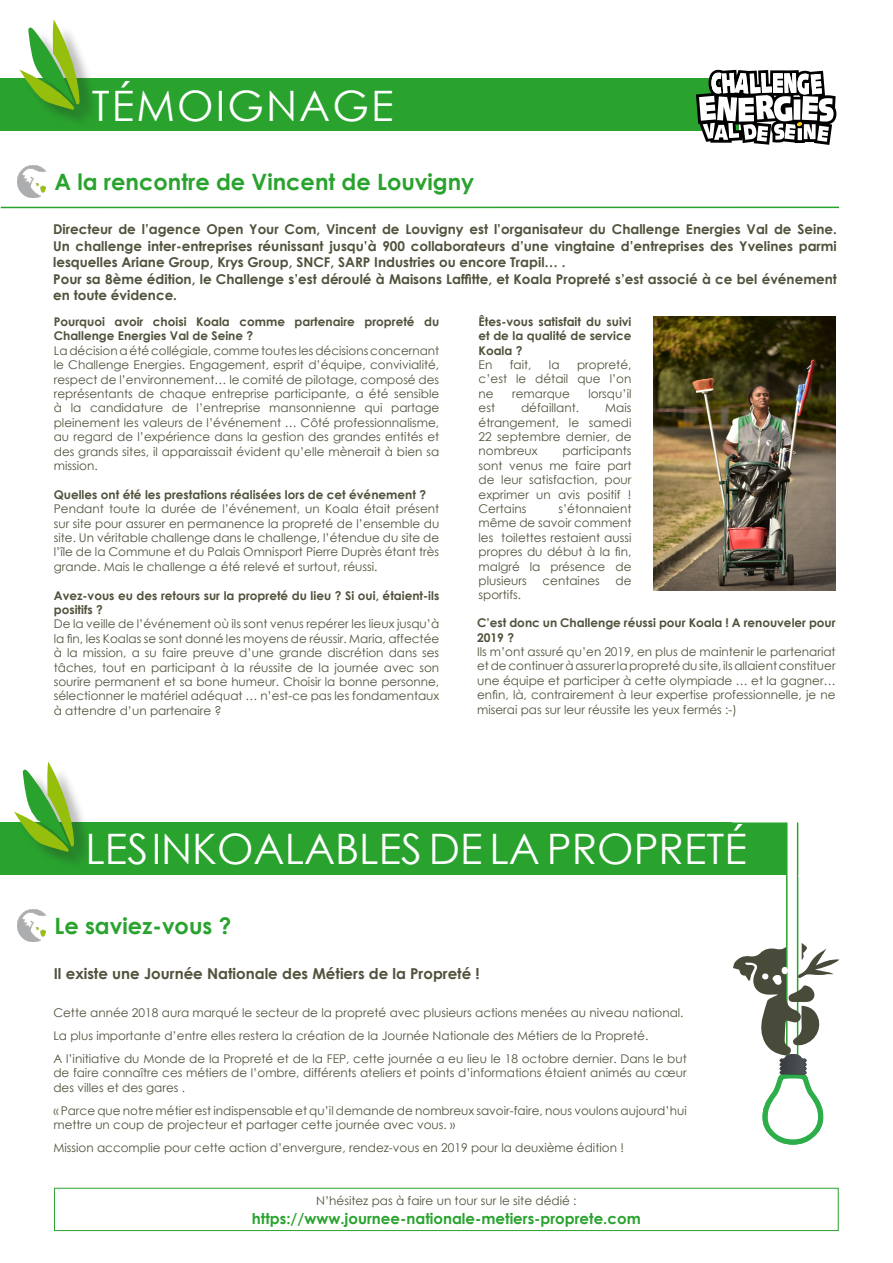
<style>
.page{position:relative;width:893px;height:1263px;background:#fff}
.page>*{position:absolute;margin:0;border:0;box-sizing:border-box;transform-origin:0 0}
.t1{font:42px "Century Gothic";color:#fff}
.t2{font:42px "Century Gothic";letter-spacing:.05em;color:#fff}
.t3{font:700 22.5px "Century Gothic";color:#29a32e}
.t4{font:700 15px "Century Gothic";color:#52513c}
.t5{font:700 15px "Century Gothic";color:#29a32e}
.t6{font:700 13.5px/16.5px "Century Gothic";color:#52513c}
.t7{font:12px/14.4px "Century Gothic";color:#52513c;text-align:justify}
.t8{font:700 12px/14.4px "Century Gothic";color:#52513c}
</style>
<div class="page">
<div style="left:1px;top:822px;width:809px;height:53px;background:#29a32e"></div>
<div style="left:787px;top:786px;width:11px;height:280px;background:#fff;border-radius:3px"></div>
<div style="left:786px;top:785px;width:12px;height:282px;border:2px solid #29a32e;border-radius:3px"></div>
<div style="left:0;top:78px;width:738px;height:52px;background:#29a32e"></div>
<img style="left:17px;top:166px;width:28px;height:31px">
<div style="left:23px;top:23px;width:75px;height:105px;background:#231f20;opacity:.3"></div>
<svg style="left:19px;top:20px;width:61px;height:90px"></svg>
<svg style="left:696px;top:70px;width:140px;height:75px"></svg>
<hr style="left:1px;top:207px;width:838px;height:1px;background:#29a32e">
<div style="left:17px;top:765px;width:76px;height:105px;background:#231f20;opacity:.3"></div>
<svg style="left:14px;top:762px;width:60px;height:90px"></svg>
<img style="left:17px;top:909px;width:28px;height:32px">
<div style="left:54px;top:1188px;width:785px;height:43px;border:1px solid #29a32e"></div>
<img style="left:653px;top:317px;width:183px;height:273px">
<svg style="left:733px;top:943px;width:106px;height:202px"></svg>
<div style="left:732px;top:777px;width:107px;height:45px;background:#fff"></div>
<div style="left:798px;top:797px;width:15px;height:83px;background:#fff;border-radius:4px"></div>
<h1 class="t2" style="left:92px;top:77px;width:303px">TÉMOIGNAGE</h1>
<h2 class="t3" style="left:54px;top:165px;width:421px">A la rencontre de Vincent de Louvigny</h2>
<p class="t6" style="left:53px;top:221px;width:785px">Directeur de l’agence Open Your Com, Vincent de Louvigny est l’organisateur du Challenge Energies Val de Seine.<br>Un challenge inter-entreprises réunissant jusqu’à 900 collaborateurs d’une vingtaine d’entreprises des Yvelines parmi lesquelles Ariane Group, Krys Group, SNCF, SARP Industries ou encore Trapil… .<br>Pour sa 8ème édition, le Challenge s’est déroulé à Maisons Laffitte, et Koala Propreté s’est associé à ce bel événement en toute évidence.</p>
<p class="t8" style="left:54px;top:314px;width:387px">Pourquoi avoir choisi Koala comme partenaire propreté du<br>Challenge Energies Val de Seine ?</p>
<p class="t7" style="left:54px;top:343px;width:387px">La décision a été collégiale, comme toutes les décisions concernant le Challenge Energies. Engagement, esprit d’équipe, convivialité, respect de l’environnement… le comité de pilotage, composé des représentants de chaque entreprise participante, a été sensible à la candidature de l’entreprise mansonnienne qui partage pleinement les valeurs de l’événement … Côté professionnalisme, au regard de l’expérience dans la gestion des grandes entités et des grands sites, il apparaissait évident qu’elle mènerait à bien sa mission.</p>
<p class="t8" style="left:54px;top:487px;width:374px">Quelles ont été les prestations réalisées lors de cet événement ?</p>
<p class="t7" style="left:54px;top:501px;width:387px">Pendant toute la durée de l’événement, un Koala était présent sur site pour assurer en permanence la propreté de l’ensemble du site. Un véritable challenge dans le challenge, l’étendue du site de l’île de la Commune et du Palais Omnisport Pierre Duprès étant très grande. Mais le challenge a été relevé et surtout, réussi.</p>
<p class="t8" style="left:54px;top:587px;width:387px">Avez-vous eu des retours sur la propreté du lieu ? Si oui, étaient-ils positifs ?</p>
<p class="t7" style="left:54px;top:617px;width:387px">De la veille de l’événement où ils sont venus repérer les lieux jusqu’à la fin, les Koalas se sont donné les moyens de réussir. Maria, affectée à la mission, a su faire preuve d’une grande discrétion dans ses tâches, tout en participant à la réussite de la journée avec son sourire permanent et sa bone humeur. Choisir la bonne personne, sélectionner le matériel adéquat … n’est-ce pas les fondamentaux à attendre d’un partenaire ?</p>
<p class="t8" style="left:479px;top:314px;width:154px;text-align:justify">Êtes-vous satisfait du suivi et de la qualité de service Koala ?</p>
<p class="t7" style="left:479px;top:357px;width:15px">En</p>
<p class="t7" style="left:510px;top:357px;width:23px">fait,</p>
<p class="t7" style="left:549px;top:357px;width:12px">la</p>
<p class="t7" style="left:479px;top:357px;width:154px;text-indent:98px">propreté, c’est le détail que l’on ne</p>
<p class="t7" style="left:512px;top:386px;width:59px">remarque</p>
<p class="t7" style="left:588px;top:386px;width:45px">lorsqu’il</p>
<p class="t7" style="left:479px;top:400px;width:18px">est</p>
<p class="t7" style="left:521px;top:400px;width:60px">défaillant.</p>
<p class="t7" style="left:479px;top:400px;width:154px;text-indent:127px">Mais étrangement, le samedi 22 septembre dernier, de nombreux</p>
<p class="t7" style="left:479px;top:444px;width:154px;text-indent:84px">participants sont venus me faire part de leur satisfaction, pour exprimer un avis positif !<br>Certains</p>
<p class="t7" style="left:479px;top:501px;width:154px;text-indent:80px">s’étonnaient même de savoir comment les toilettes restaient aussi propres du début à la fin, malgré la présence de plusieurs</p>
<p class="t7" style="left:542px;top:573px;width:59px">centaines</p>
<p class="t7" style="left:615px;top:573px;width:18px">de</p>
<p class="t7" style="left:479px;top:588px;width:44px">sportifs.</p>
<p class="t8" style="left:477px;top:615px;width:360px">C’est donc un Challenge réussi pour Koala ! A renouveler pour<br>2019 ?</p>
<p class="t7" style="left:477px;top:644px;width:360px">Ils m’ont assuré qu’en 2019, en plus de maintenir le partenariat et de continuer à assurer la propreté du site, ils allaient constituer une équipe et participer à cette olympiade … et la gagner… enfin, là, contrairement à leur expertise professionnelle, je ne miserai pas sur leur réussite les yeux fermés :-)</p>
<h1 class="t1" style="left:85px;top:819px;width:663px">LES INKOALABLES DE LA PROPRETÉ</h1>
<h2 class="t3" style="left:54px;top:908px;width:178px">Le saviez-vous ?</h2>
<p class="t4" style="left:54px;top:962px;width:427px">Il existe une Journée Nationale des Métiers de la Propreté !</p>
<p class="t7" style="left:53px;top:1001px;width:635px;line-height:23px;text-align:left">Cette année 2018 aura marqué le secteur de la propreté avec plusieurs actions menées au niveau national.<br>La plus importante d’entre elles restera la création de la Journée Nationale des Métiers de la Propreté.<br>A l’initiative du Monde de la Propreté et de la FEP, cette journée a eu lieu le 18 octobre dernier. Dans le but</p>
<p class="t7" style="left:53px;top:1066px;width:635px">de faire connaître ces métiers de l’ombre, différents ateliers et points d’informations étaient animés au cœur des villes et des gares .</p>
<p class="t7" style="left:53px;top:1103px;width:635px">« Parce que notre métier est indispensable et qu’il demande de nombreux savoir-faire, nous voulons aujourd’hui mettre un coup de projecteur et partager cette journée avec vous. »</p>
<p class="t7" style="left:53px;top:1140px;width:572px">Mission accomplie pour cette action d’envergure, rendez-vous en 2019 pour la deuxième édition !</p>
<p class="t7" style="left:316px;top:1193px;width:262px">N’hésitez pas à faire un tour sur le site dédié :</p>
<p class="t5" style="left:252px;top:1207px;width:390px">https://www.journee-nationale-metiers-proprete.com</p>
</div>
